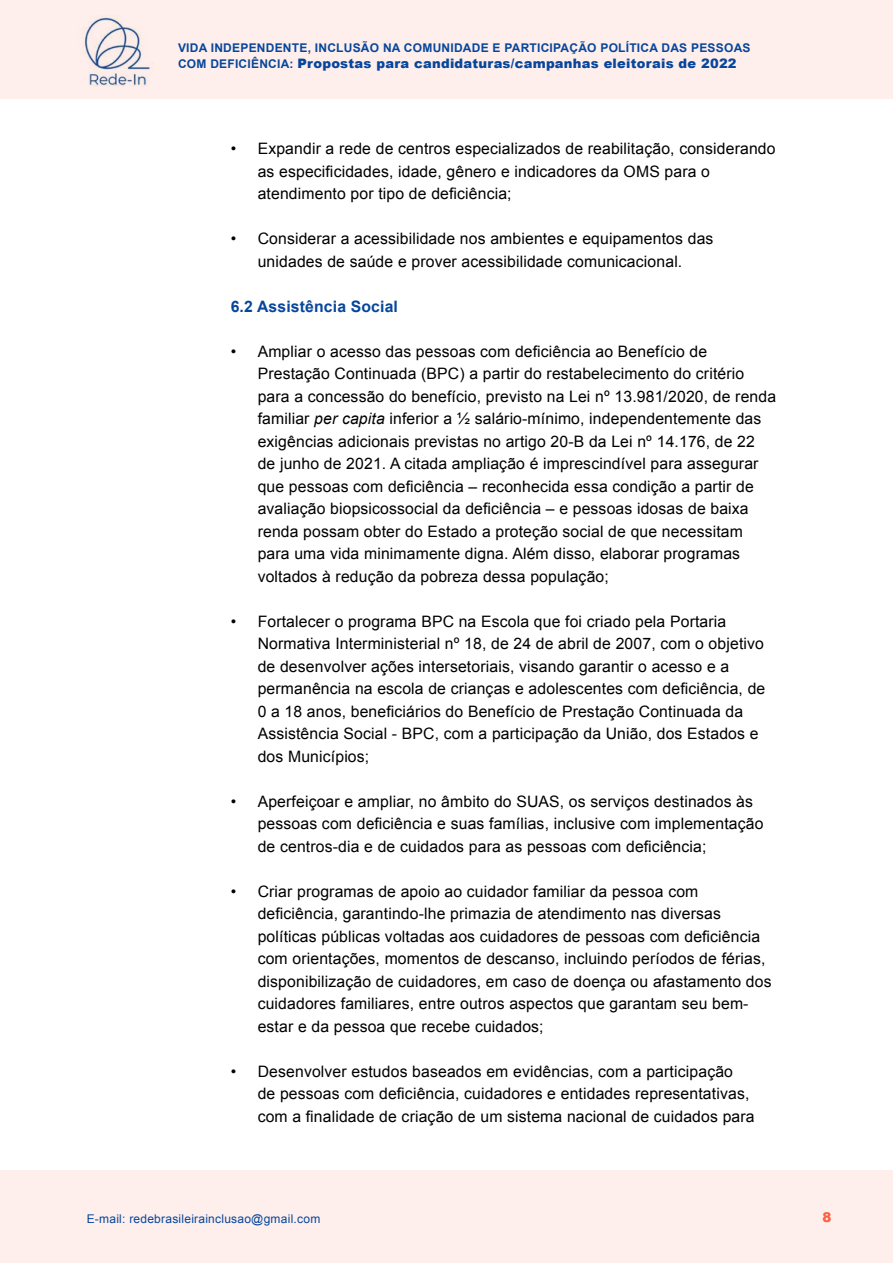
<style>
.page{position:relative;width:893px;height:1263px;background:#fff}
.page>*{position:absolute;margin:0;border:0;box-sizing:border-box;transform-origin:0 0}
.t1{font:15.75px/22.5px "Arial";letter-spacing:.01em;color:#000}
.Subtitulo{font:700 15.75px "Arial";letter-spacing:.01em;color:#07469b}
.t2{font:900 13.5px "Arial";color:#ff6145}
.t3{font:900 13.05px "Arial";letter-spacing:.02em;color:#07469b}
.t4{font:700 12px "Arial";letter-spacing:.02em;color:#07469b}
.t5{font:12px "Arial";letter-spacing:.02em;color:#07469b}
.s1{font-weight:700;font-size:12px}
.s2{font-style:italic}
</style>
<div class="page">
<div style="left:0;top:1170px;width:893px;height:93px;background:#ffefec"></div>
<div style="left:0;top:0;width:893px;height:99px;background:#ffefec"></div>
<img style="left:79px;top:17px;width:71px;height:70px">
<p class="t4" style="left:178px;top:40px;width:574px">VIDA INDEPENDENTE, INCLUSÃO NA COMUNIDADE E PARTICIPAÇÃO POLÍTICA DAS PESSOAS</p>
<p class="t3" style="left:178px;top:54px;width:560px"><span class="s1">COM DEFICIÊNCIA:</span> Propostas para candidaturas/campanhas eleitorais de 2022</p>
<p class="t1" style="left:258px;top:138px;width:519px;text-indent:-27px">• Expandir a rede de centros especializados de reabilitação, considerando as especificidades, idade, gênero e indicadores da OMS para o atendimento por tipo de deficiência;</p>
<p class="t1" style="left:231px;top:228px;width:484px;text-align:center">• Considerar a acessibilidade nos ambientes e equipamentos das unidades de saúde e prover acessibilidade comunicacional.</p>
<p class="Subtitulo" style="left:231px;top:296px;width:169px">6.2 Assistência Social</p>
<p class="t1" style="left:258px;top:340px;width:520px;text-indent:-27px">• Ampliar o acesso das pessoas com deficiência ao Benefício de Prestação Continuada (BPC) a partir do restabelecimento do critério para a concessão do benefício, previsto na Lei nº 13.981/2020, de renda familiar <span class="s2">per capita</span> inferior a ½ salário-mínimo, independentemente das exigências adicionais previstas no artigo 20-B da Lei nº 14.176, de 22 de junho de 2021. A citada ampliação é imprescindível para assegurar que pessoas com deficiência – reconhecida essa condição a partir de avaliação biopsicossocial da deficiência – e pessoas idosas de baixa renda possam obter do Estado a proteção social de que necessitam para uma vida minimamente digna. Além disso, elaborar programas voltados à redução da pobreza dessa população;</p>
<p class="t1" style="left:258px;top:610px;width:509px;text-indent:-27px">• Fortalecer o programa BPC na Escola que foi criado pela Portaria Normativa Interministerial nº 18, de 24 de abril de 2007, com o objetivo de desenvolver ações intersetoriais, visando garantir o acesso e a permanência na escola de crianças e adolescentes com deficiência, de 0 a 18 anos, beneficiários do Benefício de Prestação Continuada da Assistência Social - BPC, com a participação da União, dos Estados e dos Municípios;</p>
<p class="t1" style="left:258px;top:790px;width:507px;text-indent:-27px">• Aperfeiçoar e ampliar, no âmbito do SUAS, os serviços destinados às pessoas com deficiência e suas famílias, inclusive com implementação de centros-dia e de cuidados para as pessoas com deficiência;</p>
<p class="t1" style="left:258px;top:880px;width:515px;text-indent:-27px">• Criar programas de apoio ao cuidador familiar da pessoa com deficiência, garantindo-lhe primazia de atendimento nas diversas políticas públicas voltadas aos cuidadores de pessoas com deficiência com orientações, momentos de descanso, incluindo períodos de férias, disponibilização de cuidadores, em caso de doença ou afastamento dos cuidadores familiares, entre outros aspectos que garantam seu bem&shy;estar e da pessoa que recebe cuidados;</p>
<p class="t1" style="left:258px;top:1060px;width:498px;text-indent:-27px">• Desenvolver estudos baseados em evidências, com a participação<br>de pessoas com deficiência, cuidadores e entidades representativas, com a finalidade de criação de um sistema nacional de cuidados para</p>
<p class="t5" style="left:87px;top:1210px;width:235px">E-mail: redebrasileirainclusao@gmail.com</p>
<p class="t2" style="left:822px;top:1208px;width:11px">8</p>
</div>
